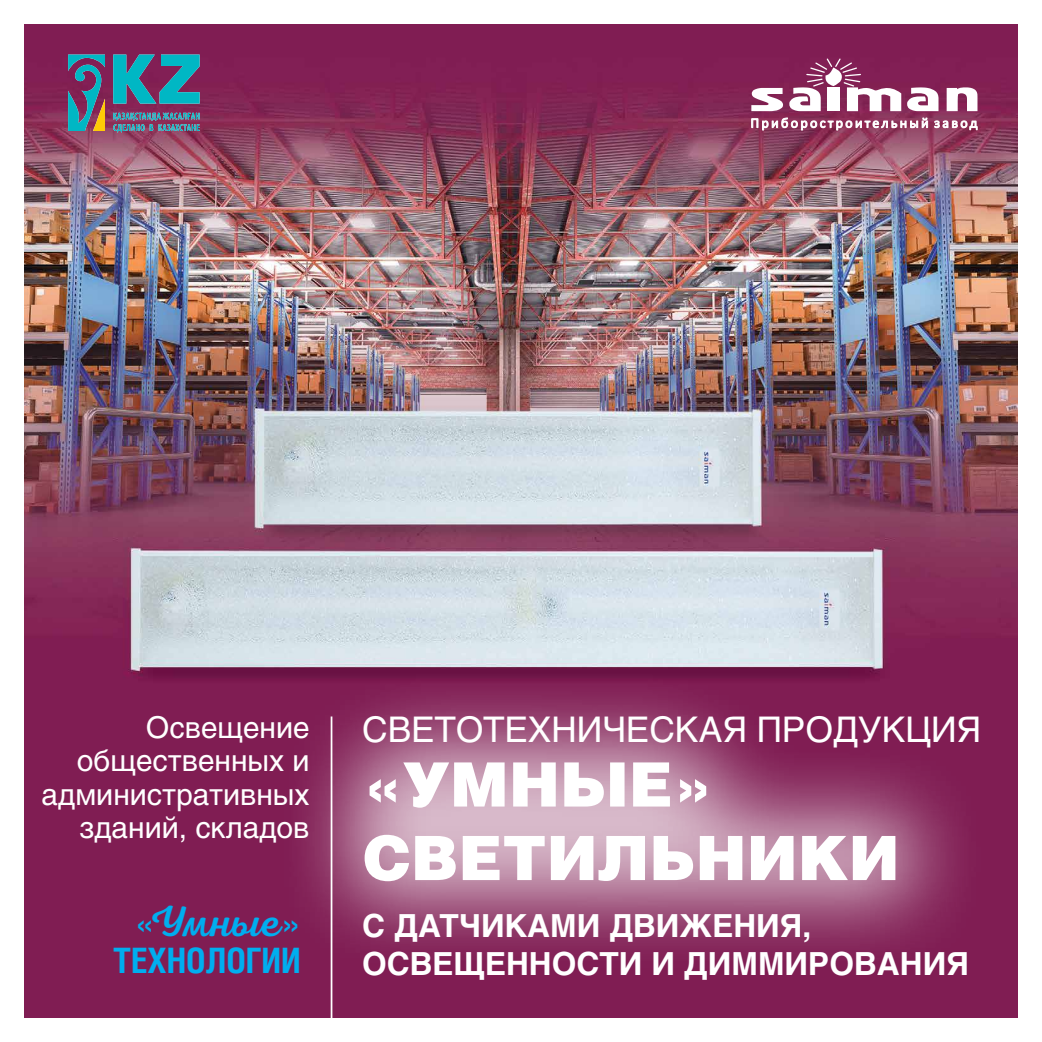
<style>
.page{position:relative;width:1042px;height:1042px;background:#fff}
.page>*{position:absolute;margin:0;border:0;box-sizing:border-box;transform-origin:0 0}
.t1{font:900 61.25px/73.5px "K Helios";color:#fff}
.t2{font:43.75px "Nexa Script";color:#00aeef}
.t3{font:35px "K Helios";color:#fff}
.t4{font:700 35px "Helios Cond";color:#00aeef}
.t5{font:700 31.5px/37.8px "K Helios";color:#fff}
.t6{font:29.75px/33.2px "K Helios";color:#fff;text-align:right}
.s1{font-family:"K Helios";font-size:35px}
</style>
<div class="page">
<img style="left:24px;top:25px;width:993px;height:992px">
<hr style="left:331px;top:716px;width:1px;height:326px;background:#fff">
<div style="left:275px;top:668px;width:712px;height:306px;background:#fff;opacity:.7"></div>
<svg style="left:113px;top:55px;width:87px;height:49px;background:#31839e"></svg>
<svg style="left:68px;top:55px;width:37px;height:76px;background:#577081"></svg>
<svg style="left:113px;top:113px;width:87px;height:19px;background:#67708a"></svg>
<svg style="left:751px;top:88px;width:32px;height:23px"></svg>
<svg style="left:907px;top:87px;width:31px;height:24px"></svg>
<svg style="left:946px;top:87px;width:31px;height:24px"></svg>
<svg style="left:789px;top:57px;width:112px;height:54px"></svg>
<svg style="left:751px;top:117px;width:227px;height:14px"></svg>
<p class="t6" style="left:42px;top:710px;width:269px">Освещение общественных и административных зданий, складов</p>
<h2 class="t2" style="left:135px;top:896px;width:167px"><span class="s1">«</span>Умные<span class="s1">»</span></h2>
<p class="t4" style="left:113px;top:939px;width:189px">ТЕХНОЛОГИИ</p>
<p class="t3" style="left:362px;top:709px;width:620px">СВЕТОТЕХНИЧЕСКАЯ ПРОДУКЦИЯ</p>
<h1 class="t1" style="left:362px;top:745px;width:539px">«УМНЫЕ»<br>СВЕТИЛЬНИКИ</h1>
<p class="t5" style="left:362px;top:907px;width:608px">С ДАТЧИКАМИ ДВИЖЕНИЯ,<br>ОСВЕЩЕННОСТИ И ДИММИРОВАНИЯ</p>
</div>
